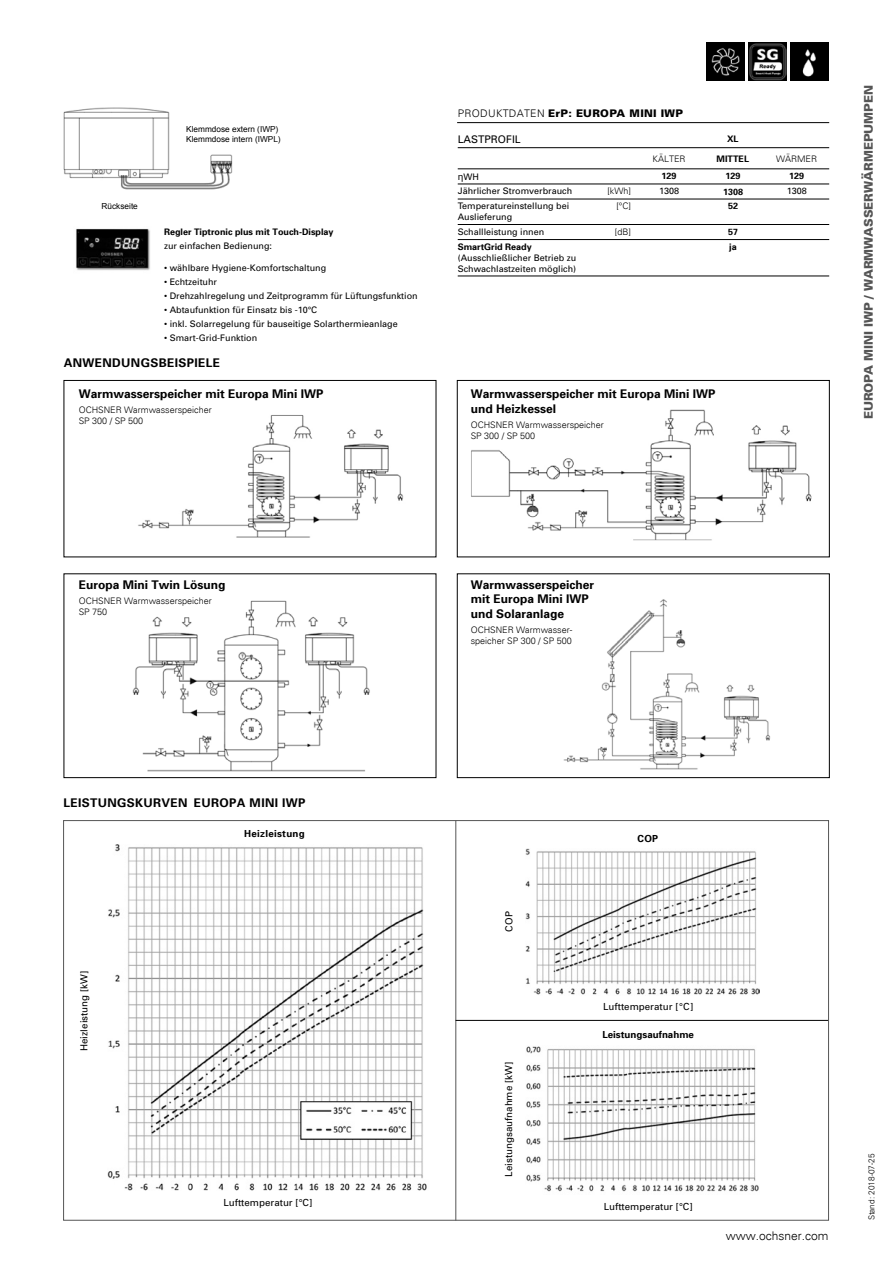
<style>
.page{position:relative;width:893px;height:1263px;background:#fff}
.page>*{position:absolute;margin:0;border:0;box-sizing:border-box;transform-origin:0 0}
.t1{font:700 12px/14.4px "Univers 65";color:#000}
.t2{font:700 12px "Univers 65";letter-spacing:.03em;color:#000}
.t3{font:900 12px "Univers";color:#555}
.t4{font:300 12px "Univers";color:#000}
.t5{font:900 10.5px "Univers";letter-spacing:.03em;color:#000}
.t6{font:10.5px "Univers";color:#000}
.t7{font:9.75px "Univers";color:#000}
.t8{font:700 9.75px "Univers 65";color:#000}
.t9{font:700 9.75px "Univers 65";letter-spacing:.03em;color:#000}
.t10{font:9px/10.8px "Univers";color:#000}
.t11{font:300 9px/10.8px "Univers";color:#000}
.t12{font:700 9px "Univers 65";color:#000}
.t13{font:8.25px/9.9px "Arial";color:#000}
.t14{font:300 8.25px "Univers";color:#000}
.s1{font-weight:300}
.s2{font-family:"Verdana"}
</style>
<div class="page">
<img style="left:138px;top:415px;width:266px;height:123px">
<div style="left:64px;top:380px;width:372px;height:177px;border:1px solid #000"></div>
<img style="left:132px;top:600px;width:238px;height:172px">
<div style="left:64px;top:574px;width:372px;height:204px;border:1px solid #000"></div>
<img style="left:471px;top:409px;width:341px;height:132px">
<div style="left:457px;top:380px;width:372px;height:177px;border:1px solid #000"></div>
<img style="left:563px;top:599px;width:208px;height:171px">
<div style="left:457px;top:574px;width:372px;height:204px;border:1px solid #000"></div>
<img style="left:107px;top:845px;width:320px;height:346px">
<img style="left:526px;top:848px;width:234px;height:147px">
<img style="left:526px;top:1046px;width:233px;height:146px">
<img style="left:63px;top:107px;width:170px;height:83px">
<img style="left:76px;top:228px;width:74px;height:43px">
<img style="left:706px;top:43px;width:38px;height:38px">
<img style="left:748px;top:43px;width:38px;height:38px">
<img style="left:790px;top:43px;width:39px;height:38px">
<hr style="left:456px;top:820px;width:1px;height:400px;background:#555">
<hr style="left:456px;top:1020px;width:372px;height:1px;background:#000">
<hr style="left:457px;top:122px;width:372px;height:1px;background:#000">
<hr style="left:458px;top:147px;width:371px;height:1px;background:#000">
<hr style="left:458px;top:169px;width:371px;height:1px;background:#000">
<hr style="left:458px;top:184px;width:371px;height:1px;background:#000">
<hr style="left:458px;top:199px;width:371px;height:1px;background:#000">
<hr style="left:458px;top:224px;width:371px;height:1px;background:#000">
<hr style="left:458px;top:239px;width:371px;height:1px;background:#000">
<hr style="left:458px;top:276px;width:371px;height:1px;background:#000">
<p class="t13" style="left:102px;top:201px;width:38px">Rückseite</p>
<p class="t13" style="left:186px;top:125px;width:96px">Klemmdose extern (IWP)<br>Klemmdose intern (IWPL)</p>
<p class="t12" style="left:164px;top:226px;width:171px">Regler Tiptronic plus mit Touch-Display</p>
<p class="t10" style="left:164px;top:240px;width:110px">zur einfachen Bedienung:</p>
<p class="t10" style="left:164px;top:262px;width:164px">• wählbare Hygiene-Komfortschaltung</p>
<p class="t10" style="left:164px;top:276px;width:55px">• Echtzeituhr</p>
<p class="t10" style="left:164px;top:290px;width:255px">• Drehzahlregelung und Zeitprogramm für Lüftungsfunktion</p>
<p class="t10" style="left:164px;top:304px;width:155px">• Abtaufunktion für Einsatz bis -10°C</p>
<p class="t10" style="left:164px;top:318px;width:235px">• inkl. Solarregelung für bauseitige Solarthermieanlage</p>
<p class="t10" style="left:164px;top:332px;width:95px">• Smart-Grid-Funktion</p>
<h1 class="t2" style="left:64px;top:355px;width:158px">ANWENDUNGSBEISPIELE</h1>
<h1 class="t1" style="left:79px;top:386px;width:246px">Warmwasserspeicher mit Europa Mini IWP</h1>
<p class="t11" style="left:79px;top:405px;width:135px">OCHSNER Warmwasserspeicher<br>SP 300 / SP 500</p>
<p class="t5" style="left:458px;top:107px;width:227px"><span class="s1">PRODUKTDATEN</span> ErP: EUROPA MINI IWP</p>
<p class="t6" style="left:458px;top:133px;width:65px">LASTPROFIL</p>
<p class="t12" style="left:727px;top:133px;width:13px">XL</p>
<p class="t11" style="left:653px;top:154px;width:35px">KÄLTER</p>
<p class="t12" style="left:717px;top:153px;width:34px">MITTEL</p>
<p class="t11" style="left:776px;top:154px;width:43px">WÄRMER</p>
<p class="t10" style="left:458px;top:171px;width:23px"><span class="s2">η</span>WH</p>
<p class="t12" style="left:661px;top:170px;width:17px">129</p>
<p class="t12" style="left:725px;top:170px;width:17px">129</p>
<p class="t12" style="left:789px;top:170px;width:17px">129</p>
<p class="t10" style="left:458px;top:186px;width:116px">Jährlicher Stromverbrauch</p>
<p class="t11" style="left:607px;top:186px;width:25px">[kWh]</p>
<p class="t10" style="left:659px;top:186px;width:22px">1308</p>
<p class="t12" style="left:723px;top:186px;width:22px">1308</p>
<p class="t10" style="left:787px;top:186px;width:22px">1308</p>
<p class="t10" style="left:458px;top:200px;width:113px">Temperatureinstellung bei<br>Auslieferung</p>
<p class="t11" style="left:616px;top:201px;width:16px">[°C]</p>
<p class="t12" style="left:728px;top:200px;width:12px">52</p>
<p class="t10" style="left:458px;top:226px;width:88px">Schallleistung innen</p>
<p class="t11" style="left:615px;top:226px;width:18px">[dB]</p>
<p class="t12" style="left:728px;top:226px;width:12px">57</p>
<p class="t12" style="left:458px;top:241px;width:76px">SmartGrid Ready</p>
<p class="t10" style="left:458px;top:252px;width:120px">(Ausschließlicher Betrieb zu<br>Schwachlastzeiten möglich)</p>
<p class="t12" style="left:729px;top:241px;width:9px">ja</p>
<h1 class="t1" style="left:471px;top:386px;width:246px">Warmwasserspeicher mit Europa Mini IWP und Heizkessel</h1>
<p class="t11" style="left:471px;top:419px;width:135px">OCHSNER Warmwasserspeicher<br>SP 300 / SP 500</p>
<h1 class="t3" style="left:861px;top:419px;width:336px;rotate:-90deg">EUROPA MINI IWP / WARMWASSERWÄRMEPUMPEN</h1>
<h1 class="t1" style="left:79px;top:577px;width:148px">Europa Mini Twin Lösung</h1>
<p class="t11" style="left:79px;top:595px;width:135px">OCHSNER Warmwasserspeicher<br>SP 750</p>
<h1 class="t1" style="left:471px;top:577px;width:125px">Warmwasserspeicher mit Europa Mini IWP und Solaranlage</h1>
<p class="t11" style="left:471px;top:624px;width:103px">OCHSNER Warmwasser&shy;speicher SP 300 / SP 500</p>
<h1 class="t2" style="left:63px;top:795px;width:244px">LEISTUNGSKURVEN EUROPA MINI IWP</h1>
<p class="t9" style="left:244px;top:828px;width:62px">Heizleistung</p>
<p class="t7" style="left:78px;top:1051px;width:82px;rotate:-90deg">Heizleistung [kW]</p>
<p class="t7" style="left:223px;top:1196px;width:90px">Lufttemperatur [°C]</p>
<p class="t7" style="left:503px;top:932px;width:22px;rotate:-90deg">COP</p>
<p class="t7" style="left:502px;top:1177px;width:116px;rotate:-90deg">Leistungsaufnahme [kW]</p>
<p class="t8" style="left:638px;top:832px;width:22px">COP</p>
<p class="t7" style="left:603px;top:1000px;width:92px">Lufttemperatur [°C]</p>
<p class="t8" style="left:602px;top:1028px;width:93px">Leistungsaufnahme</p>
<p class="t7" style="left:604px;top:1200px;width:90px">Lufttemperatur [°C]</p>
<h1 class="t4" style="left:726px;top:1228px;width:104px">www.ochsner.com</h1>
<p class="t14" style="left:866px;top:1220px;width:68px;rotate:-90deg">Stand: 2018-07-25</p>
</div>
